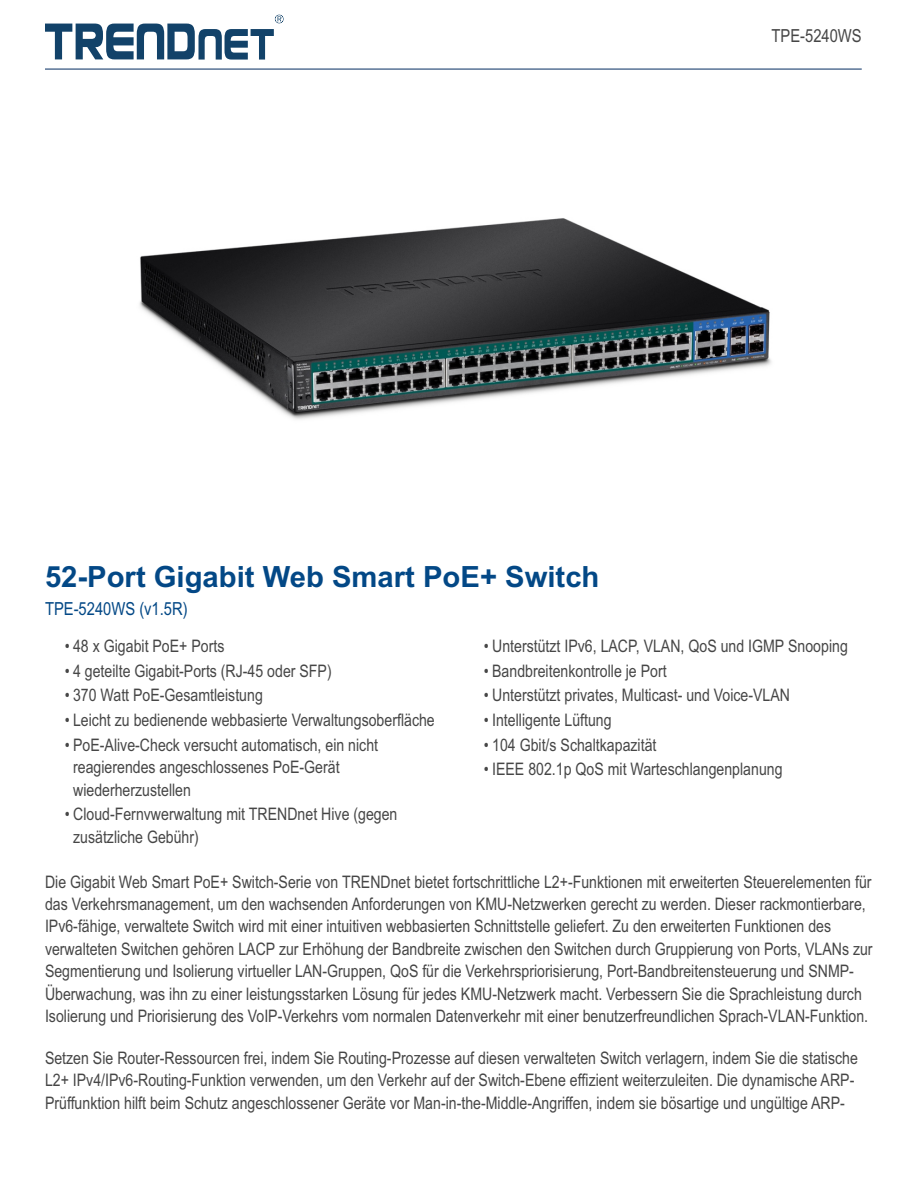
<style>
.page{position:relative;width:918px;height:1188px;background:#fff}
.page>*{position:absolute;margin:0;border:0;box-sizing:border-box;transform-origin:0 0}
.t1{font:700 29.25px "Arial";color:#034886}
.t2{font:18px "Arial Narrow";color:#034886}
.t3{font:18px "Arial Narrow";color:#464646}
.t4{font:17.25px/22.4px "Arial Narrow";color:#464646}
</style>
<div class="page">
<img style="left:139px;top:14px;width:633px;height:406px">
<svg style="left:45px;top:15px;width:238px;height:45px"></svg>
<hr style="left:45px;top:68px;width:817px;height:2px;background:#32537e">
<p class="t3" style="left:772px;top:28px;width:92px">TPE-5240WS</p>
<h1 class="t1" style="left:45px;top:566px;width:556px">52-Port Gigabit Web Smart PoE+ Switch</h1>
<p class="t2" style="left:45px;top:602px;width:144px">TPE-5240WS (v1.5R)</p>
<p class="t4" style="left:65px;top:636px;width:161px">• 48 x Gigabit PoE+ Ports</p>
<p class="t4" style="left:65px;top:661px;width:268px">• 4 geteilte Gigabit-Ports (RJ-45 oder SFP)</p>
<p class="t4" style="left:65px;top:686px;width:200px">• 370 Watt PoE-Gesamtleistung</p>
<p class="t4" style="left:65px;top:710px;width:372px">• Leicht zu bedienende webbasierte Verwaltungsoberfläche</p>
<p class="t4" style="left:73px;top:735px;width:307px;text-indent:-8px">• PoE-Alive-Check versucht automatisch, ein nicht reagierendes angeschlossenes PoE-Gerät wiederherzustellen</p>
<p class="t4" style="left:73px;top:805px;width:326px;text-indent:-8px">• Cloud-Fernvwerwaltung mit TRENDnet Hive (gegen zusätzliche Gebühr)</p>
<p class="t4" style="left:484px;top:636px;width:366px">• Unterstützt IPv6, LACP, VLAN, QoS und IGMP Snooping</p>
<p class="t4" style="left:484px;top:661px;width:184px">• Bandbreitenkontrolle je Port</p>
<p class="t4" style="left:484px;top:686px;width:308px">• Unterstützt privates, Multicast- und Voice-VLAN</p>
<p class="t4" style="left:484px;top:710px;width:129px">• Intelligente Lüftung</p>
<p class="t4" style="left:484px;top:735px;width:174px">• 104 Gbit/s Schaltkapazität</p>
<p class="t4" style="left:484px;top:760px;width:300px">• IEEE 802.1p QoS mit Warteschlangenplanung</p>
<p class="t4" style="left:45px;top:872px;width:829px">Die Gigabit Web Smart PoE+ Switch-Serie von TRENDnet bietet fortschrittliche L2+-Funktionen mit erweiterten Steuerelementen für das Verkehrsmanagement, um den wachsenden Anforderungen von KMU-Netzwerken gerecht zu werden. Dieser rackmontierbare, IPv6-fähige, verwaltete Switch wird mit einer intuitiven webbasierten Schnittstelle geliefert. Zu den erweiterten Funktionen des verwalteten Switchen gehören LACP zur Erhöhung der Bandbreite zwischen den Switchen durch Gruppierung von Ports, VLANs zur Segmentierung und Isolierung virtueller LAN-Gruppen, QoS für die Verkehrspriorisierung, Port-Bandbreitensteuerung und SNMP-Überwachung, was ihn zu einer leistungsstarken Lösung für jedes KMU-Netzwerk macht. Verbessern Sie die Sprachleistung durch Isolierung und Priorisierung des VoIP-Verkehrs vom normalen Datenverkehr mit einer benutzerfreundlichen Sprach-VLAN-Funktion.</p>
<p class="t4" style="left:45px;top:1048px;width:814px">Setzen Sie Router-Ressourcen frei, indem Sie Routing-Prozesse auf diesen verwalteten Switch verlagern, indem Sie die statische<br>L2+ IPv4/IPv6-Routing-Funktion verwenden, um den Verkehr auf der Switch-Ebene effizient weiterzuleiten. Die dynamische ARP-<br>Prüffunktion hilft beim Schutz angeschlossener Geräte vor Man-in-the-Middle-Angriffen, indem sie bösartige und ungültige ARP-</p>
</div>
